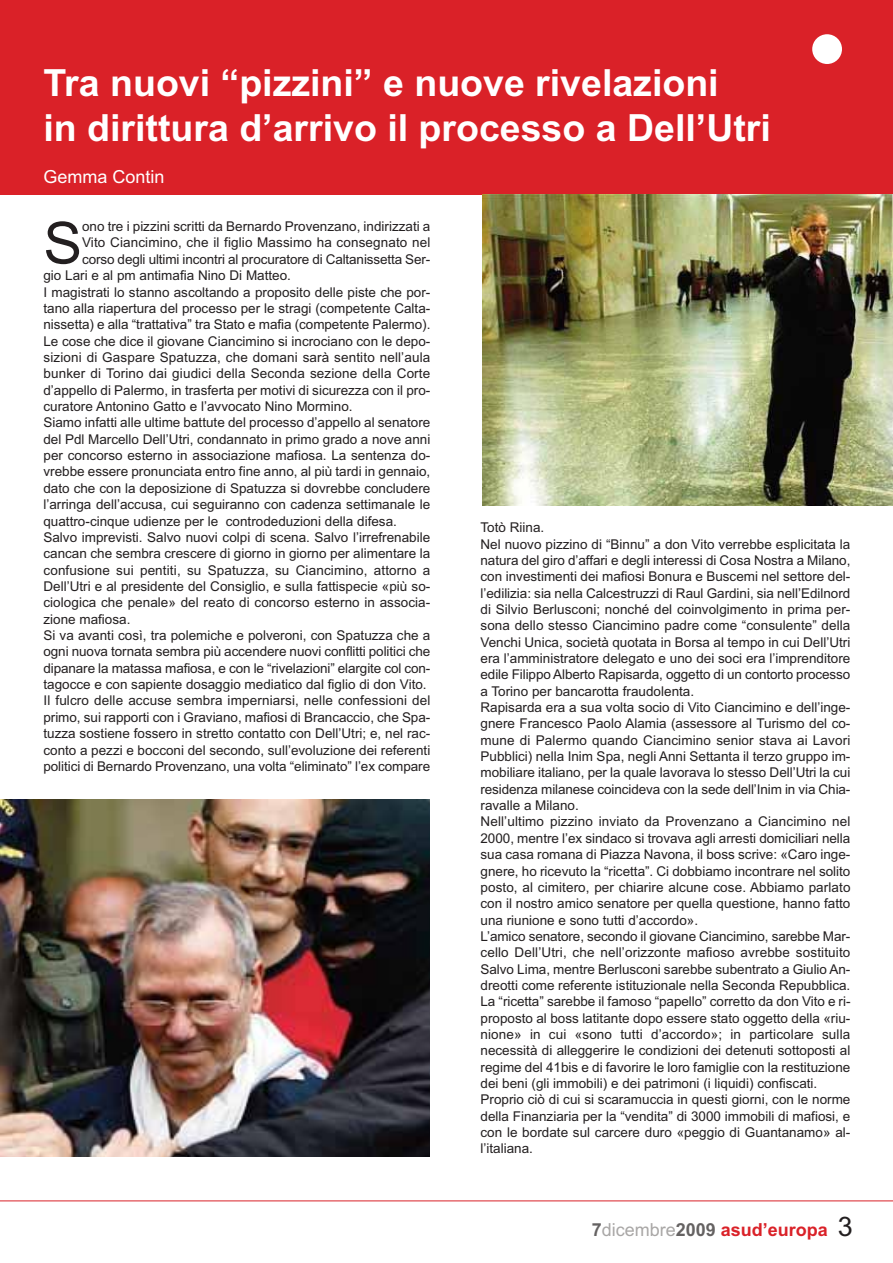
<style>
.page{position:relative;width:893px;height:1263px;background:#fff}
.page>*{position:absolute;margin:0;border:0;box-sizing:border-box;transform-origin:0 0}
.t1{font:57.9px "Arial";color:#231f20}
.t2{font:700 37.5px/45px "Arial";color:#fff}
.t3{font:700 18px "Arial";color:#da2128}
.t4{font:18px "Arial";color:#fff}
.t5{font:13.5px/16.4px "Arial";color:#231f20}
.s1{color:#656262}
.s2{font-weight:400;color:#a9a7a6}
.s3{font-weight:400;font-size:27px;color:#231f20}
</style>
<div class="page">
<div style="left:0;top:0;width:892px;height:194px;background:#da2128"></div>
<div style="left:812px;top:34px;width:30px;height:30px;background:#fff;border-radius:50%"></div>
<img style="left:482px;top:194px;width:410px;height:312px">
<img style="left:0;top:799px;width:429px;height:357px">
<hr style="left:0;top:1201px;width:892px;height:1px;background:#da2128">
<h2 class="t2" style="left:43px;top:64px;width:729px">Tra nuovi “pizzini” e nuove rivelazioni<br>in dirittura d’arrivo il processo a Dell’Utri</h2>
<h3 class="t4" style="left:43px;top:171px;width:122px">Gemma Contin</h3>
<h1 class="t1" style="left:43px;top:222px;width:40px">S</h1>
<p class="t5" style="left:82px;top:219px;width:350px">ono tre i pizzini scritti da Bernardo Provenzano, indirizzati a</p>
<p class="t5" style="left:82px;top:236px;width:350px">Vito Ciancimino, che il figlio Massimo ha consegnato nel</p>
<p class="t5" style="left:82px;top:252px;width:350px">corso degli ultimi incontri al procuratore di Caltanissetta Ser-</p>
<p class="t5" style="left:43px;top:269px;width:249px">gio Lari e al pm antimafia Nino Di Matteo.</p>
<p class="t5" style="left:43px;top:285px;width:388px">I magistrati lo stanno ascoltando a proposito delle piste che por-</p>
<p class="t5" style="left:43px;top:301px;width:388px">tano alla riapertura del processo per le stragi (competente Calta-</p>
<p class="t5" style="left:43px;top:318px;width:388px">nissetta) e alla “trattativa” tra Stato e mafia (competente Palermo).</p>
<p class="t5" style="left:43px;top:334px;width:388px">Le cose che dice il giovane Ciancimino si incrociano con le depo-</p>
<p class="t5" style="left:43px;top:350px;width:388px">sizioni di Gaspare Spatuzza, che domani sarà sentito nell’aula</p>
<p class="t5" style="left:43px;top:367px;width:388px">bunker di Torino dai giudici della Seconda sezione della Corte</p>
<p class="t5" style="left:43px;top:383px;width:388px">d’appello di Palermo, in trasferta per motivi di sicurezza con il pro-</p>
<p class="t5" style="left:43px;top:399px;width:311px">curatore Antonino Gatto e l’avvocato Nino Mormino.</p>
<p class="t5" style="left:43px;top:416px;width:388px">Siamo infatti alle ultime battute del processo d’appello al senatore</p>
<p class="t5" style="left:43px;top:432px;width:388px">del Pdl Marcello Dell’Utri, condannato in primo grado a nove anni</p>
<p class="t5" style="left:43px;top:449px;width:388px">per concorso esterno in associazione mafiosa. La sentenza do-</p>
<p class="t5" style="left:43px;top:465px;width:388px">vrebbe essere pronunciata entro fine anno, al più tardi in gennaio,</p>
<p class="t5" style="left:43px;top:481px;width:388px">dato che con la deposizione di Spatuzza si dovrebbe concludere</p>
<p class="t5" style="left:43px;top:498px;width:388px">l’arringa dell’accusa, cui seguiranno con cadenza settimanale le</p>
<p class="t5" style="left:43px;top:514px;width:355px">quattro-cinque udienze per le controdeduzioni della difesa.</p>
<p class="t5" style="left:43px;top:530px;width:388px">Salvo imprevisti. Salvo nuovi colpi di scena. Salvo l’irrefrenabile</p>
<p class="t5" style="left:43px;top:547px;width:388px">cancan che sembra crescere di giorno in giorno per alimentare la</p>
<p class="t5" style="left:43px;top:563px;width:388px">confusione sui pentiti, su Spatuzza, su Ciancimino, attorno a</p>
<p class="t5" style="left:43px;top:579px;width:388px">Dell’Utri e al presidente del Consiglio, e sulla fattispecie «più so-</p>
<p class="t5" style="left:43px;top:596px;width:388px">ciologica che penale» del reato di concorso esterno in associa-</p>
<p class="t5" style="left:43px;top:612px;width:88px">zione mafiosa.</p>
<p class="t5" style="left:43px;top:628px;width:388px">Si va avanti così, tra polemiche e polveroni, con Spatuzza che a</p>
<p class="t5" style="left:43px;top:645px;width:388px">ogni nuova tornata sembra più accendere nuovi conflitti politici che</p>
<p class="t5" style="left:43px;top:661px;width:388px">dipanare la matassa mafiosa, e con le “rivelazioni” elargite col con-</p>
<p class="t5" style="left:43px;top:678px;width:384px">tagocce e con sapiente dosaggio mediatico dal figlio di don Vito.</p>
<p class="t5" style="left:43px;top:694px;width:388px">Il fulcro delle accuse sembra imperniarsi, nelle confessioni del</p>
<p class="t5" style="left:43px;top:710px;width:388px">primo, sui rapporti con i Graviano, mafiosi di Brancaccio, che Spa-</p>
<p class="t5" style="left:43px;top:727px;width:388px">tuzza sostiene fossero in stretto contatto con Dell’Utri; e, nel rac-</p>
<p class="t5" style="left:43px;top:743px;width:388px">conto a pezzi e bocconi del secondo, sull’evoluzione dei referenti</p>
<p class="t5" style="left:43px;top:759px;width:388px">politici di Bernardo Provenzano, una volta “eliminato” l’ex compare</p>
<p class="t5" style="left:480px;top:521px;width:371px">Totò Riina.<br>Nel nuovo pizzino di “Binnu” a don Vito verrebbe esplicitata la natura del giro d’affari e degli interessi di Cosa Nostra a Milano, con investimenti dei mafiosi Bonura e Buscemi nel settore del&shy;l’edilizia: sia nella Calcestruzzi di Raul Gardini, sia nell’Edilnord di Silvio Berlusconi; nonché del coinvolgimento in prima per&shy;sona dello stesso Ciancimino padre come “consulente” della Venchi Unica, società quotata in Borsa al tempo in cui Dell’Utri era l’amministratore delegato e uno dei soci era l’imprenditore edile Filippo Alberto Rapisarda, oggetto di un contorto processo a Torino per bancarotta fraudolenta.<br>Rapisarda era a sua volta socio di Vito Ciancimino e dell’inge&shy;gnere Francesco Paolo Alamia (assessore al Turismo del co&shy;mune di Palermo quando Ciancimino senior stava ai Lavori Pubblici) nella Inim Spa, negli Anni Settanta il terzo gruppo im&shy;mobiliare italiano, per la quale lavorava lo stesso Dell’Utri la cui residenza milanese coincideva con la sede dell’Inim in via Chia&shy;ravalle a Milano.<br>Nell’ultimo pizzino inviato da Provenzano a Ciancimino nel 2000, mentre l’ex sindaco si trovava agli arresti domiciliari nella sua casa romana di Piazza Navona, il boss scrive: «Caro inge&shy;gnere, ho ricevuto la “ricetta”. Ci dobbiamo incontrare nel solito posto, al cimitero, per chiarire alcune cose. Abbiamo parlato con il nostro amico senatore per quella questione, hanno fatto una riunione e sono tutti d’accordo».<br>L’amico senatore, secondo il giovane Ciancimino, sarebbe Mar&shy;cello Dell’Utri, che nell’orizzonte mafioso avrebbe sostituito Salvo Lima, mentre Berlusconi sarebbe subentrato a Giulio An&shy;dreotti come referente istituzionale nella Seconda Repubblica.<br>La “ricetta” sarebbe il famoso “papello” corretto da don Vito e ri&shy;proposto al boss latitante dopo essere stato oggetto della «riu&shy;nione» in cui «sono tutti d’accordo»; in particolare sulla necessità di alleggerire le condizioni dei detenuti sottoposti al regime del 41bis e di favorire le loro famiglie con la restituzione dei beni (gli immobili) e dei patrimoni (i liquidi) confiscati.<br>Proprio ciò di cui si scaramuccia in questi giorni, con le norme della Finanziaria per la “vendita” di 3000 immobili di mafiosi, e con le bordate sul carcere duro «peggio di Guantanamo» al&shy;l’italiana.</p>
<h3 class="t3" style="left:591px;top:1223px;width:263px"><span class="s1">7</span><span class="s2">dicembre</span><span class="s1">2009</span> asud’europa <span class="s3">3</span></h3>
</div>
